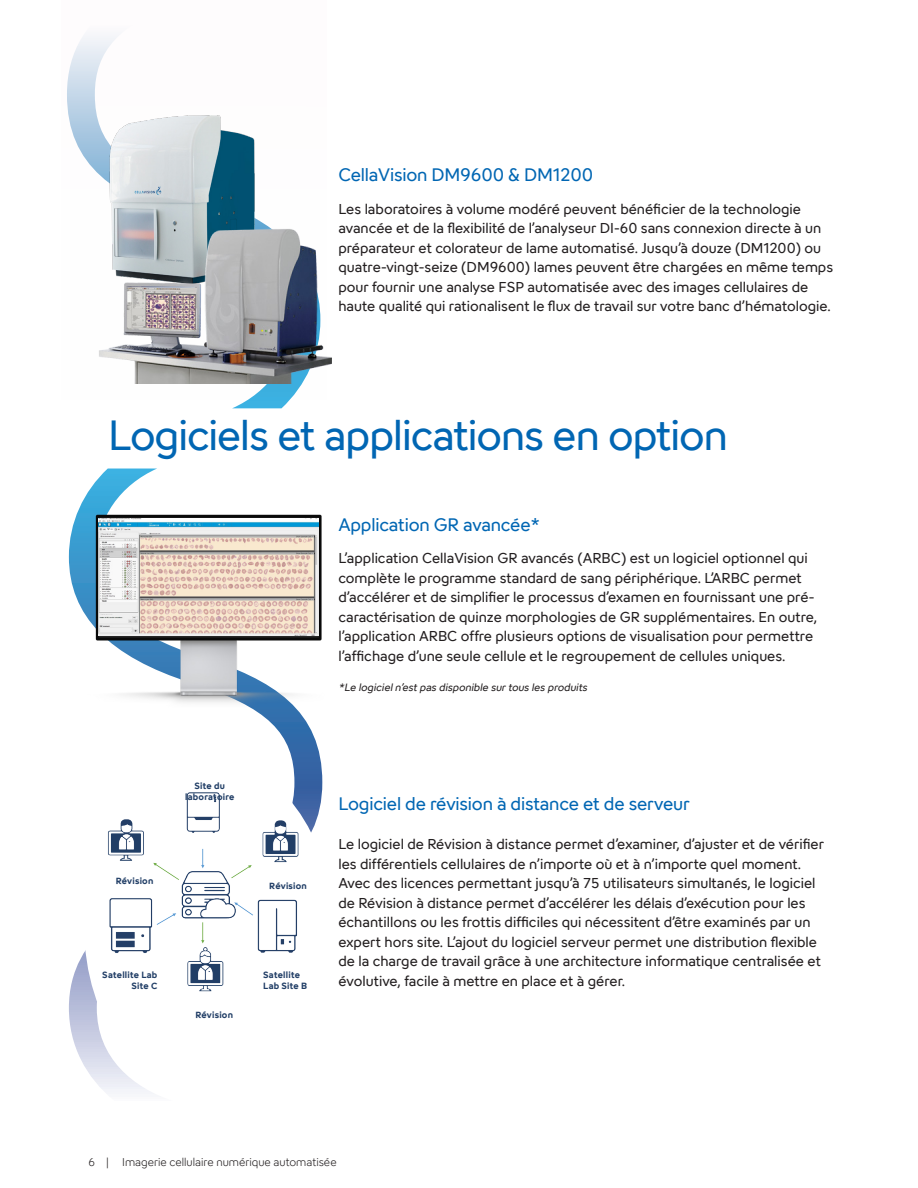
<style>
.page{position:relative;width:918px;height:1188px;background:#fff}
.page>*{position:absolute;margin:0;border:0;box-sizing:border-box;transform-origin:0 0}
.t1{font:42px "Sysmex";letter-spacing:-.025em;color:#0166b3}
.Brödtext{font:18px "Sysmex";letter-spacing:-.01em;color:#0166b3}
.t2{font:14.25px/19.5px "Sysmex";color:#231f20}
.t3{font:300 11.25px "Sysmex";color:#231f20}
.t4{font:italic 10.5px "Sysmex";color:#231f20}
.t5{font:700 9px/10.5px "Sysmex";letter-spacing:.025em;color:#213e66;text-align:center}
</style>
<div class="page">
<svg style="left:69px;top:469px;width:253px;height:625px"></svg>
<div style="left:84px;top:759px;width:249px;height:336px;background:#fff;border-radius:50%"></div>
<img style="left:96px;top:111px;width:159px;height:82px">
<img style="left:99px;top:193px;width:233px;height:191px">
<img style="left:68px;top:479px;width:254px;height:255px">
<img style="left:99px;top:519px;width:219px;height:117px">
<img style="left:99px;top:781px;width:215px;height:211px">
<p class="Brödtext" style="left:338px;top:164px;width:256px">CellaVision DM9600 &amp; DM1200</p>
<p class="t2" style="left:338px;top:198px;width:496px">Les laboratoires à volume modéré peuvent bénéficier de la technologie avancée et de la flexibilité de l’analyseur DI-60 sans connexion directe à un préparateur et colorateur de lame automatisé. Jusqu’à douze (DM1200) ou quatre-vingt-seize (DM9600) lames peuvent être chargées en même temps pour fournir une analyse FSP automatisée avec des images cellulaires de haute qualité qui rationalisent le flux de travail sur votre banc d’hématologie.</p>
<p class="t1" style="left:108px;top:408px;width:621px">Logiciels et applications en option</p>
<p class="Brödtext" style="left:338px;top:513px;width:203px">Application GR avancée*</p>
<p class="t2" style="left:338px;top:548px;width:480px">L’application CellaVision GR avancés (ARBC) est un logiciel optionnel qui complète le programme standard de sang périphérique. L’ARBC permet d’accélérer et de simplifier le processus d’examen en fournissant une pré&shy;caractérisation de quinze morphologies de GR supplémentaires. En outre, l’application ARBC offre plusieurs options de visualisation pour permettre l’affichage d’une seule cellule et le regroupement de cellules uniques.</p>
<p class="t4" style="left:338px;top:680px;width:253px">*Le logicieln’estpas disponible surtous les produits</p>
<p class="t5" style="left:116px;top:875px;width:39px">Révision</p>
<p class="t5" style="left:185px;top:781px;width:51px">Site du laboratoire</p>
<p class="t5" style="left:269px;top:881px;width:39px">Révision</p>
<p class="t5" style="left:102px;top:969px;width:57px;text-align:right">Satellite Lab<br>Site C</p>
<p class="t5" style="left:195px;top:1009px;width:39px">Révision</p>
<p class="t5" style="left:263px;top:969px;width:45px;text-align:left">Satellite<br>Lab Site B</p>
<p class="Brödtext" style="left:338px;top:792px;width:353px">Logiciel de révision à distance et de serveur</p>
<p class="t2" style="left:338px;top:834px;width:487px">Le logiciel de Révision à distance permet d’examiner, d’ajuster et de vérifier les différentiels cellulaires de n’importe où et à n’importe quel moment.<br>Avec des licences permettant jusqu’à 75 utilisateurs simultanés, le logiciel de Révision à distance permet d’accélérer les délais d’exécution pour les échantillons ou les frottis difficiles qui nécessitent d’être examinés par un expert hors site. L’ajout du logiciel serveur permet une distribution flexible de la charge de travail grâce à une architecture informatique centralisée et évolutive, facile à mettre en place et à gérer.</p>
<p class="t3" style="left:89px;top:1155px;width:250px">6 | Imagerie cellulaire numérique automatisée</p>
</div>
